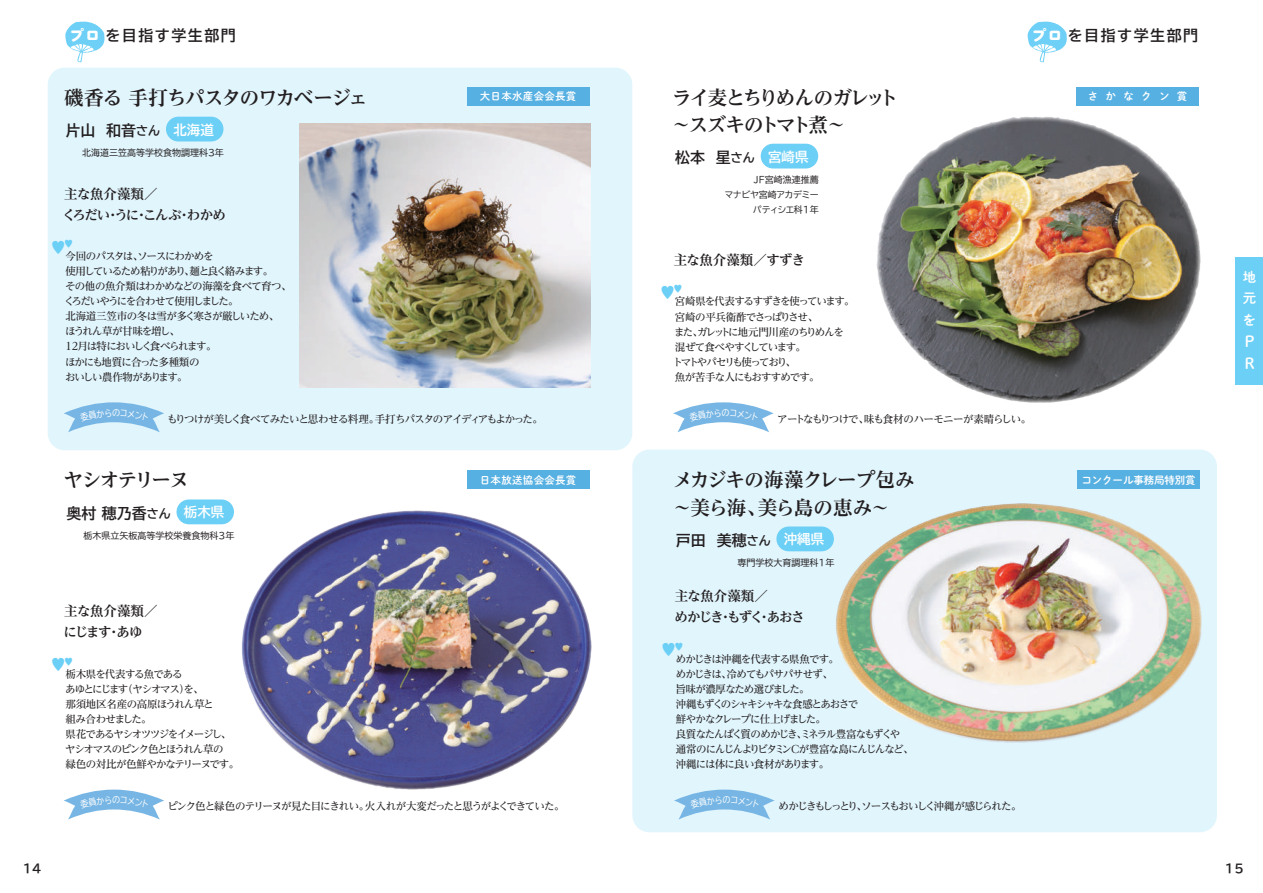
<style>
.page{position:relative;width:1263px;height:893px;background:#fff}
.page>*{position:absolute;margin:0;border:0;box-sizing:border-box;transform-origin:0 0}
.t1{font:700 19.5px/27px "Reim Pr 6";letter-spacing:-.065em;color:#231f20}
.t2{font:700 19.5px/27px "Reim Pr 6";letter-spacing:-.125em;color:#231f20}
.t3{font:700 15px "TBUD Go Std";letter-spacing:.1em;color:#231f20}
.t4{font:900 15px "Kanteiryu Std";color:#6bcff6}
.t5{font:15px/21.9px "Shuei M Go Std B";color:#fff}
.t6{font:700 13.5px/21px "Reim Pr 6";letter-spacing:-.045em;color:#231f20}
.t7{font:13.5px/21.6px "Shuei M Go Std B";color:#fff;text-align:justify}
.t8{font:700 12px "TBUD Go Std";color:#231f20}
.t9{font:500 10.5px/15px "Reim Pr 6";letter-spacing:-.1em;color:#231f20}
.t10{font:500 10.5px "Reim Pr 6";letter-spacing:-.075em;color:#231f20}
.t11{font:500 10.5px "Reim Pr 6";letter-spacing:-.15em;color:#231f20}
.t12{font:10.5px "Shuei M Go Std B";letter-spacing:.025em;color:#fff}
.t13{font:10.5px "Shuei M Go Std B";letter-spacing:-.015em;color:#fff}
.t14{font:9px "TBUD Go Std";color:#231f20}
.t15{font:9px/15px "TBUD Go Std";letter-spacing:-.035em;color:#231f20;text-align:right}
.t16{font:9px "TBUD Go Std";color:#fff;scale:.9 1}
.s1{font-family:"Maru Anti Std";font-weight:800;color:#fff}
.s2{font-size:12px}
.s3{font-size:13.5px;color:#fff}
</style>
<div class="page">
<div style="left:48px;top:68px;width:584px;height:382px;background:#e1f5fd;border-radius:17px"></div>
<div style="left:632px;top:450px;width:585px;height:382px;background:#e1f5fd;border-radius:17px"></div>
<div style="left:166px;top:117px;width:57px;height:24px;background:#6bcff6;border-radius:12px"></div>
<div style="left:176px;top:499px;width:58px;height:25px;background:#6bcff6;border-radius:12px"></div>
<img style="left:242px;top:510px;width:349px;height:279px">
<div style="left:467px;top:87px;width:123px;height:19px;background:#57b0e2"></div>
<div style="left:467px;top:471px;width:123px;height:18px;background:#57b0e2"></div>
<img style="left:877px;top:117px;width:323px;height:286px">
<div style="left:761px;top:144px;width:57px;height:24px;background:#6bcff6;border-radius:12px"></div>
<div style="left:1076px;top:87px;width:123px;height:19px;background:#57b0e2"></div>
<div style="left:776px;top:526px;width:58px;height:25px;background:#6bcff6;border-radius:12px"></div>
<img style="left:836px;top:504px;width:365px;height:238px">
<div style="left:1077px;top:471px;width:123px;height:18px;background:#57b0e2"></div>
<div style="left:1235px;top:257px;width:28px;height:127px;background:#6bcff6"></div>
<svg style="left:65px;top:22px;width:40px;height:40px"></svg>
<svg style="left:1027px;top:22px;width:40px;height:40px"></svg>
<img style="left:299px;top:124px;width:291px;height:264px">
<svg style="left:64px;top:402px;width:100px;height:30px"></svg>
<svg style="left:673px;top:402px;width:101px;height:30px"></svg>
<svg style="left:64px;top:790px;width:100px;height:29px"></svg>
<svg style="left:674px;top:790px;width:101px;height:29px"></svg>
<h2 class="t3" style="left:69px;top:23px;width:168px"><span class="s1">プロ</span>を目指す学生部門</h2>
<h2 class="t3" style="left:1031px;top:23px;width:168px"><span class="s1">プロ</span>を目指す学生部門</h2>
<h1 class="t1" style="left:64px;top:84px;width:305px">磯香る 手打ちパスタのワカベージェ</h1>
<h2 class="t3" style="left:65px;top:118px;width:150px">片山 和音<span class="s2">さん</span> <span class="s3">北海道</span></h2>
<p class="t14" style="left:82px;top:145px;width:143px">北海道三笠高等学校食物調理科3年</p>
<p class="t6" style="left:63px;top:183px;width:165px">主な魚介藻類／<br>くろだい・うに・こんぶ・わかめ</p>
<p class="t12" style="left:480px;top:88px;width:98px">大日本水産会会長賞</p>
<h1 class="t2" style="left:672px;top:84px;width:228px">ライ麦とちりめんのガレット～スズキのトマト煮～</h1>
<h2 class="t3" style="left:675px;top:145px;width:135px">松本 星<span class="s2">さん</span> <span class="s3">宮崎県</span></h2>
<p class="t15" style="left:724px;top:172px;width:96px">JF宮崎漁連推薦<br>マナビヤ宮崎アカデミーパティシエ科1年</p>
<p class="t12" style="left:1088px;top:88px;width:101px">さかなクン賞</p>
<h2 class="t4" style="left:51px;top:236px;width:24px">♥<sup>♥</sup></h2>
<p class="t9" style="left:64px;top:249px;width:229px">今回のパスタは、ソースにわかめを<br>使用しているため粘りがあり、麺と良く絡みます。<br>その他の魚介類はわかめなどの海藻を食べて育つ、くろだいやうにを合わせて使用しました。<br>北海道三笠市の冬は雪が多く寒さが厳しいため、<br>ほうれん草が甘味を増し、<br>12月は特においしく食べられます。<br>ほかにも地質に合った多種類の<br>おいしい農作物があります。</p>
<p class="t6" style="left:674px;top:249px;width:133px">主な魚介藻類／すずき</p>
<h2 class="t4" style="left:660px;top:281px;width:24px">♥<sup>♥</sup></h2>
<p class="t9" style="left:673px;top:294px;width:184px">宮崎県を代表するすずきを使っています。宮崎の平兵衛酢でさっぱりさせ、<br>また、ガレットに地元門川産のちりめんを混ぜて食べやすくしています。<br>トマトやパセリも使っており、<br>魚が苦手な人にもおすすめです。</p>
<p class="t7" style="left:1243px;top:265px;width:15px">地元を</p>
<h2 class="t5" style="left:1242px;top:330px;width:14px">Ｐ<br>Ｒ</h2>
<p class="t16" style="left:112px;top:405px;width:11px">の</p>
<p class="t9" style="left:167px;top:411px;width:377px">もりつけが美しく食べてみたいと思わせる料理。手打ちパスタのアイディアもよかった。</p>
<p class="t16" style="left:722px;top:405px;width:11px">の</p>
<p class="t10" style="left:777px;top:410px;width:256px">アートなもりつけで、味も食材のハーモニーが素晴らしい。</p>
<h1 class="t1" style="left:64px;top:467px;width:127px">ヤシオテリーヌ</h1>
<h2 class="t3" style="left:66px;top:501px;width:159px">奥村 穂乃香<span class="s2">さん</span> <span class="s3">栃木県</span></h2>
<p class="t14" style="left:84px;top:528px;width:152px">栃木県立矢板高等学校栄養食物科3年</p>
<p class="t12" style="left:480px;top:472px;width:98px">日本放送協会会長賞</p>
<h1 class="t1" style="left:672px;top:467px;width:244px">メカジキの海藻クレープ包み～美ら海、美ら島の恵み～</h1>
<h2 class="t3" style="left:676px;top:528px;width:150px">戸田 美穂<span class="s2">さん</span> <span class="s3">沖縄県</span></h2>
<p class="t14" style="left:737px;top:555px;width:98px">専門学校大育調理科1年</p>
<p class="t13" style="left:1081px;top:472px;width:115px">コンクール事務局特別賞</p>
<p class="t6" style="left:64px;top:600px;width:95px">主な魚介藻類／にじます・あゆ</p>
<p class="t6" style="left:674px;top:585px;width:132px">主な魚介藻類／<br>めかじき・もずく・あおさ</p>
<h2 class="t4" style="left:51px;top:654px;width:24px">♥<sup>♥</sup></h2>
<p class="t9" style="left:65px;top:666px;width:176px">栃木県を代表する魚である<br>あゆとにじます（ヤシオマス）を、<br>那須地区名産の高原ほうれん草と<br>組み合わせました。<br>県花であるヤシオツツジをイメージし、ヤシオマスのピンク色とほうれん草の<br>緑色の対比が色鮮やかなテリーヌです。</p>
<h2 class="t4" style="left:661px;top:639px;width:24px">♥<sup>♥</sup></h2>
<p class="t9" style="left:675px;top:651px;width:239px">めかじきは沖縄を代表する県魚です。<br>めかじきは、冷めてもパサパサせず、<br>旨味が濃厚なため選びました。<br>沖縄もずくのシャキシャキな食感とあおさで<br>鮮やかなクレープに仕上げました。<br>良質なたんぱく質のめかじき、ミネラル豊富なもずくや<br>通常のにんじんよりビタミンCが豊富な島にんじんなど、沖縄には体に良い食材があります。</p>
<p class="t16" style="left:112px;top:793px;width:11px">の</p>
<p class="t9" style="left:167px;top:798px;width:399px">ピンク色と緑色のテリーヌが見た目にきれい。火入れが大変だったと思うがよくできていた。</p>
<p class="t16" style="left:723px;top:793px;width:11px">の</p>
<p class="t11" style="left:778px;top:797px;width:245px">めかじきもしっとり、ソースもおいしく沖縄が感じられた。</p>
<p class="t8" style="left:23px;top:859px;width:20px">14</p>
<p class="t8" style="left:1225px;top:859px;width:20px">15</p>
</div>
